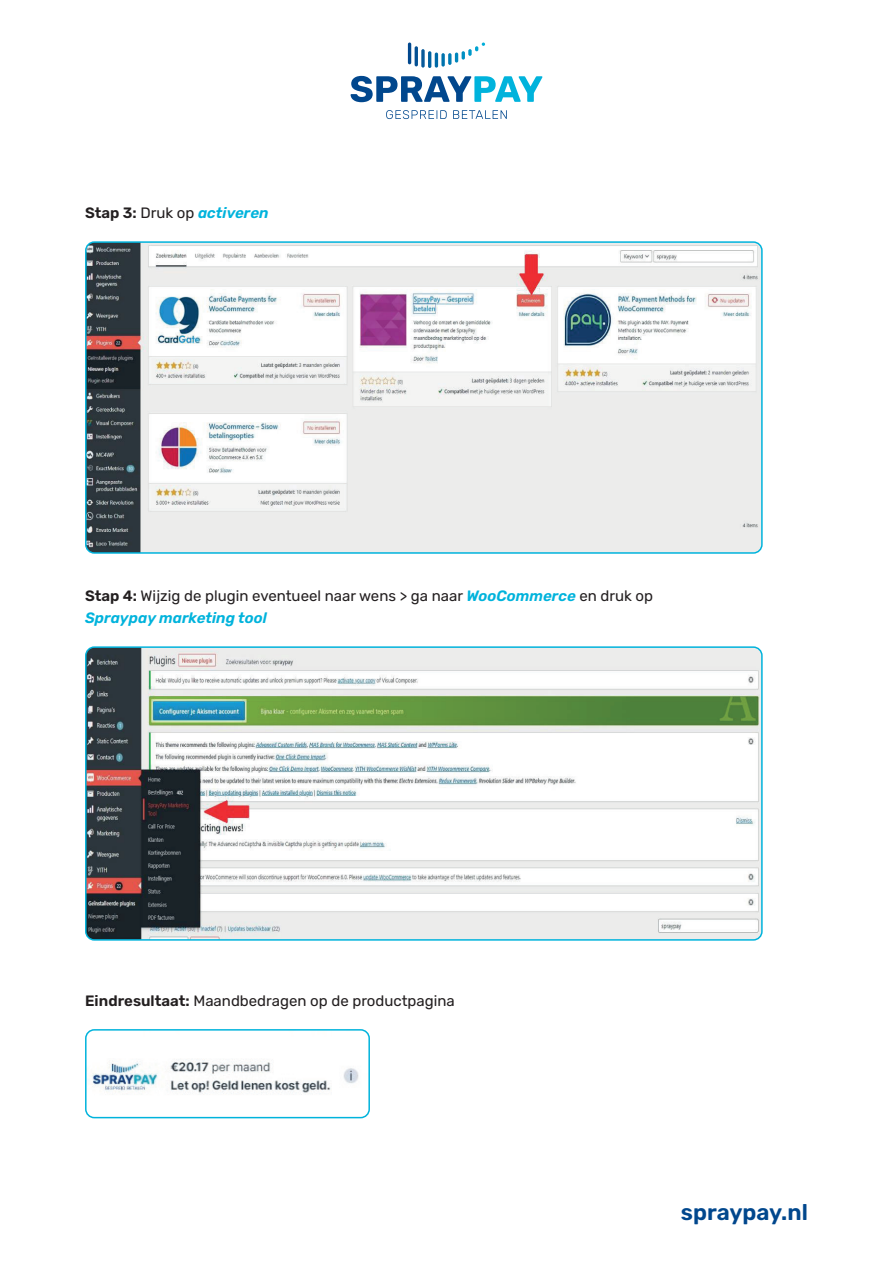
<style>
.page{position:relative;width:893px;height:1263px;background:#fff}
.page>*{position:absolute;margin:0;border:0;box-sizing:border-box;transform-origin:0 0}
.t1{font:600 22.5px "Rubik";color:#01478d}
.t2{font:15px/22.5px "Rubik";color:#231f20}
.t3{font:italic 600 15px "Rubik";color:#00b3dc}
.s1{font-style:normal;color:#231f20}
.s2{font-weight:400;font-style:normal;color:#231f20}
.s3{font-weight:600}
.s4{font-weight:600;font-style:italic;color:#00b3dc}
</style>
<div class="page">
<svg style="left:351px;top:76px;width:191px;height:26px"></svg>
<svg style="left:386px;top:110px;width:61px;height:9px"></svg>
<svg style="left:453px;top:110px;width:54px;height:9px"></svg>
<svg style="left:408px;top:43px;width:3px;height:21px"></svg>
<svg style="left:415px;top:46px;width:3px;height:20px"></svg>
<svg style="left:421px;top:49px;width:4px;height:19px"></svg>
<svg style="left:428px;top:51px;width:3px;height:17px"></svg>
<svg style="left:435px;top:53px;width:3px;height:15px"></svg>
<svg style="left:441px;top:53px;width:4px;height:14px"></svg>
<svg style="left:448px;top:43px;width:37px;height:22px"></svg>
<img style="left:88px;top:244px;width:672px;height:307px">
<div style="left:85px;top:241px;width:678px;height:313px;border:2px solid #00b3dc;border-radius:9px"></div>
<img style="left:88px;top:649px;width:672px;height:289px">
<div style="left:85px;top:646px;width:678px;height:295px;border:2px solid #00b3dc;border-radius:9px"></div>
<img style="left:86px;top:1032px;width:283px;height:85px">
<div style="left:85px;top:1029px;width:285px;height:89px;border:2px solid #00b3dc;border-radius:9px"></div>
<p class="t3" style="left:85px;top:205px;width:185px"><span class="s1">Stap 3:</span> <span class="s2">Druk op</span> activeren</p>
<p class="t2" style="left:85px;top:585px;width:569px"><span class="s3">Stap 4:</span> Wijzig de plugin eventueel naar wens &gt; ga naar <span class="s4">WooCommerce</span> en druk op<br><span class="s4">Spraypay marketing tool</span></p>
<p class="t2" style="left:85px;top:990px;width:371px"><span class="s3">Eindresultaat:</span> Maandbedragen op de productpagina</p>
<h1 class="t1" style="left:681px;top:1200px;width:128px">spraypay.nl</h1>
</div>
